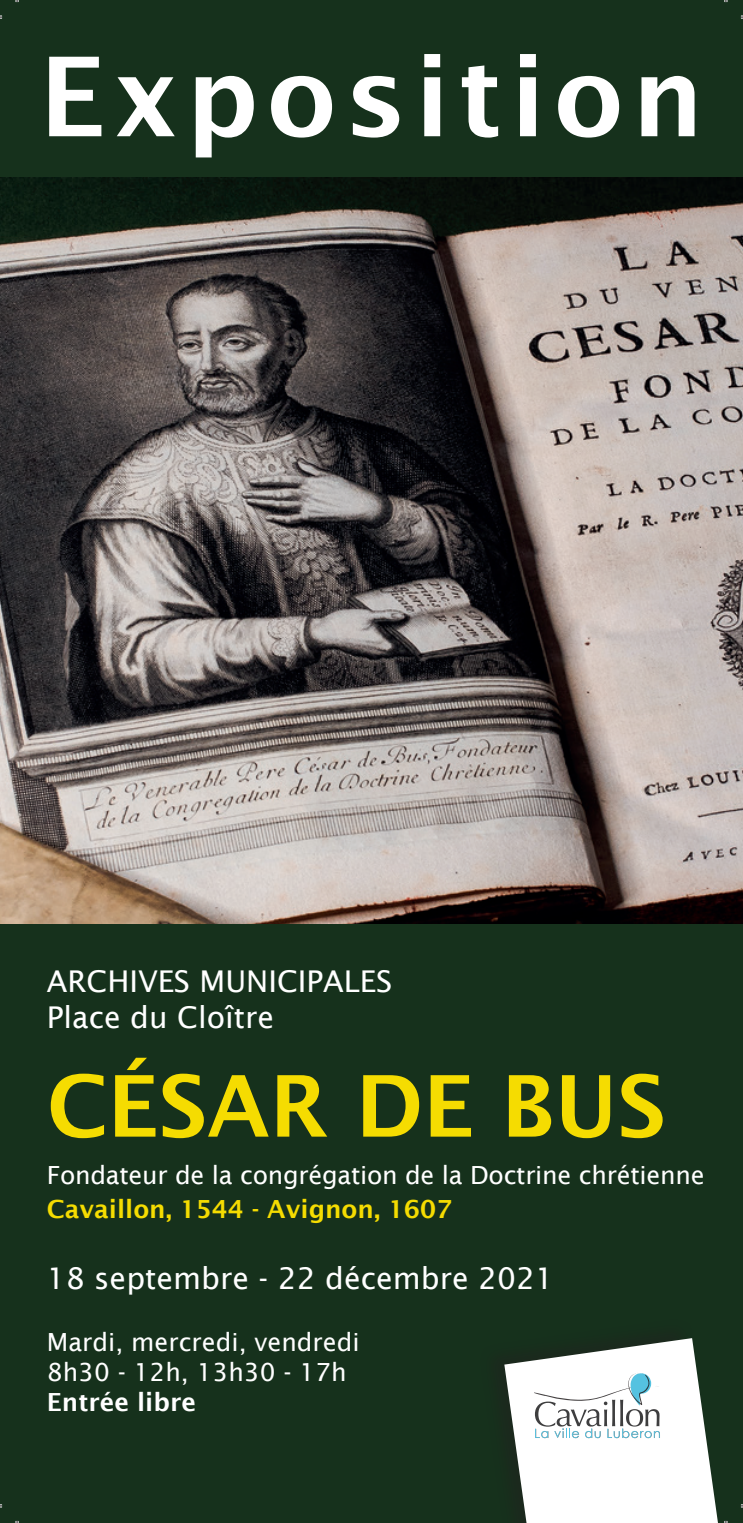
<style>
.page{position:relative;width:743px;height:1523px;background:#fff}
.page>*{position:absolute;margin:0;border:0;box-sizing:border-box;transform-origin:0 0}
.t1{font:600 110px "Lucida Sans";letter-spacing:.07em;color:#fff}
.t2{font:600 85px "Lucida Sans";color:#f5dc01}
.t3{font:30px/36px "Lucida Sans";color:#fff}
.t4{font:25px/30px "Lucida Sans";letter-spacing:-.01em;color:#fff}
.t5{font:600 25px "Lucida Sans";color:#f5dc01}
.t6{font:600 25px "Lucida Sans";color:#fff}
</style>
<div class="page">
<img style="left:0;top:177px;width:743px;height:747px">
<div style="left:0;top:924px;width:743px;height:598px;background:#16311c"></div>
<div style="left:0;top:0;width:743px;height:177px;background:#16311c"></div>
<svg style="left:504px;top:1338px;width:214px;height:184px"></svg>
<h1 class="t1" style="left:39px;top:34px;width:666px">Exposition</h1>
<p class="t3" style="left:47px;top:963px;width:347px">ARCHIVES MUNICIPALES<br>Place du Cloître</p>
<h2 class="t2" style="left:47px;top:1057px;width:620px">CÉSAR DE BUS</h2>
<p class="t4" style="left:47px;top:1160px;width:659px">Fondateur de la congrégation de la Doctrine chrétienne</p>
<p class="t5" style="left:47px;top:1194px;width:407px">Cavaillon, 1544 - Avignon, 1607</p>
<p class="t3" style="left:47px;top:1259px;width:509px">18 septembre - 22 décembre 2021</p>
<p class="t4" style="left:47px;top:1326px;width:314px">Mardi, mercredi, vendredi<br>8h30 - 12h, 13h30 - 17h</p>
<p class="t6" style="left:47px;top:1387px;width:151px">Entrée libre</p>
</div>
